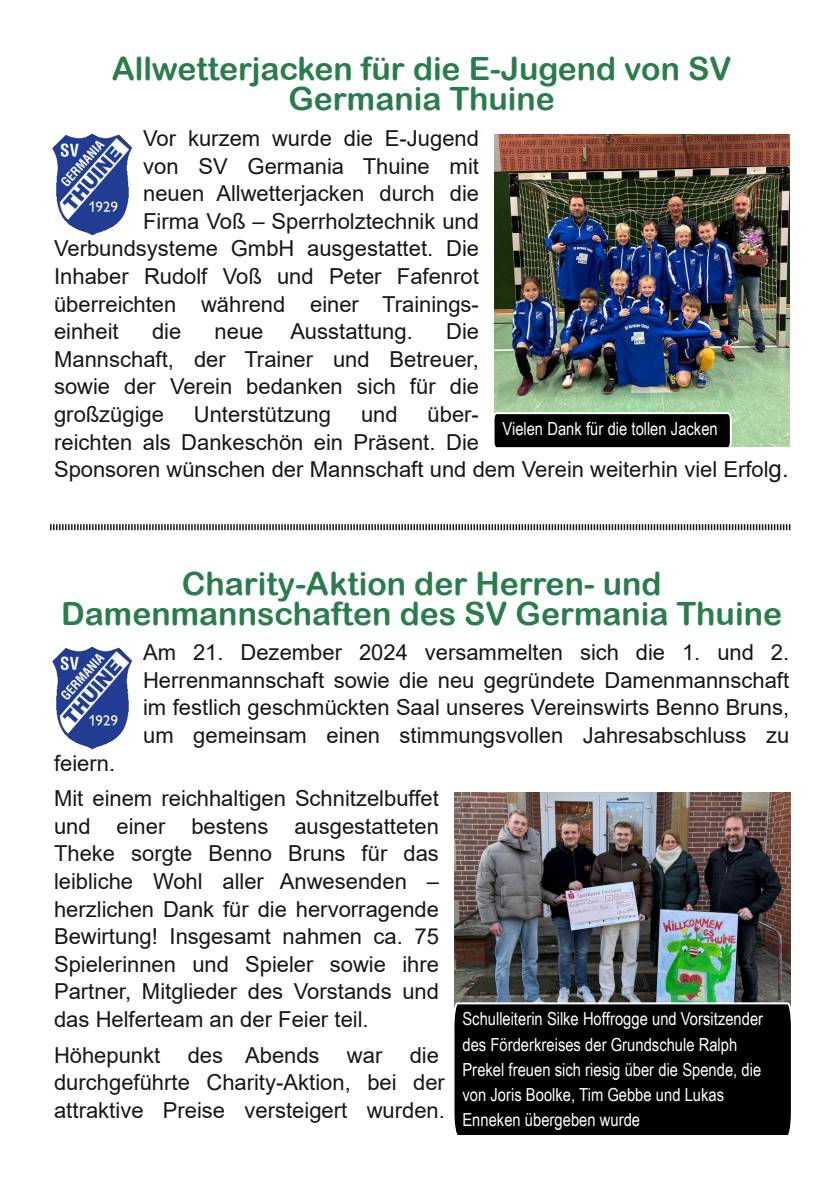
<style>
.page{position:relative;width:840px;height:1191px;background:#fff}
.page>*{position:absolute;margin:0;border:0;box-sizing:border-box;transform-origin:0 0}
.t1{font:32px/30px "Arial Rounded MT Bold";color:#297d4d;text-align:center}
.t2{font:22px/27.6px "Arial";color:#181715;text-align:justify}
.t3{font:18px/25.2px "Arial Narrow";color:#fff}
.s1{font-size:24px}
</style>
<div class="page">
<img style="left:52px;top:133px;width:81px;height:103px">
<img style="left:494px;top:134px;width:294px;height:312px">
<svg style="left:494px;top:411px;width:238px;height:37px;background:#1b1d1b"></svg>
<svg style="left:50px;top:524px;width:740px;height:6px"></svg>
<img style="left:52px;top:646px;width:81px;height:104px">
<img style="left:454px;top:792px;width:336px;height:209px">
<div style="left:454px;top:1001px;width:337px;height:134px;background:#000"></div>
<h1 class="t1" style="left:112px;top:54px;width:620px">Allwetterjacken für die E-Jugend von SV<br>Germania Thuine</h1>
<p class="t2" style="left:143px;top:125px;width:337px">Vor kurzem wurde die E-Jugend</p>
<p class="t2" style="left:143px;top:152px;width:337px">von SV Germania Thuine mit</p>
<p class="t2" style="left:143px;top:180px;width:337px">neuen Allwetterjacken durch die</p>
<p class="t2" style="left:143px;top:207px;width:337px">Firma Voß – Sperrholztechnik und</p>
<p class="t2" style="left:54px;top:235px;width:426px">Verbundsysteme GmbH ausgestattet. Die</p>
<p class="t2" style="left:54px;top:263px;width:426px">Inhaber Rudolf Voß und Peter Fafenrot</p>
<p class="t2" style="left:54px;top:290px;width:426px">überreichten während einer Trainings-</p>
<p class="t2" style="left:54px;top:318px;width:66px">einheit</p>
<p class="t2" style="left:152px;top:318px;width:31px">die</p>
<p class="t2" style="left:214px;top:318px;width:199px">neue Ausstattung.</p>
<p class="t2" style="left:54px;top:318px;width:426px;text-indent:392px">Die Mannschaft, der Trainer und Betreuer, sowie der Verein bedanken sich für die großzügige</p>
<p class="t2" style="left:54px;top:400px;width:735px;text-align:left;text-indent:373px">über-<br>reichten als Dankeschön ein Präsent. Die<br>Sponsoren wünschen der Mannschaft und dem Verein weiterhin viel Erfol<span class="s1">g.</span></p>
<p class="t2" style="left:194px;top:400px;width:139px">Unterstützung</p>
<p class="t2" style="left:361px;top:400px;width:38px">und</p>
<p class="t3" style="left:502px;top:416px;width:217px">Vielen Dank für die tollen Jacken</p>
<h1 class="t1" style="left:61px;top:568px;width:722px">Charity-Aktion der Herren- und<br>Damenmannschaften des SV Germania Thuine</h1>
<p class="t2" style="left:143px;top:639px;width:647px">Am 21. Dezember 2024 versammelten sich die 1. und 2.<br>Herrenmannschaft sowie die neu gegründete Damenmannschaft im festlich geschmückten Saal unseres Vereinswirts Benno Bruns, um gemeinsam einen stimmungsvollen Jahresabschluss zu</p>
<p class="t2" style="left:54px;top:745px;width:386px;line-height:35.6px">feiern.<br>Mit einem reichhaltigen Schnitzelbuffet</p>
<p class="t2" style="left:54px;top:812px;width:386px">und einer bestens ausgestatteten Theke sorgte Benno Bruns für das leibliche Wohl aller Anwesenden – herzlichen Dank für die hervorragende Bewirtung! Insgesamt nahmen ca. 75<br>Spielerinnen und Spieler sowie ihre Partner, Mitglieder des Vorstands und das Helferteam an der Feier teil.</p>
<p class="t2" style="left:54px;top:1041px;width:392px;text-align:left">Höhepunkt des Abends war die durchgeführte Charity-Aktion, bei der attraktive Preise versteigert wurden.</p>
<p class="t3" style="left:462px;top:1006px;width:302px">Schulleiterin Silke Hoffrogge und Vorsitzender des Förderkreises der Grundschule Ralph Prekel freuen sich riesig über die Spende, die von Joris Boolke, Tim Gebbe und Lukas Enneken übergeben wurde</p>
</div>
